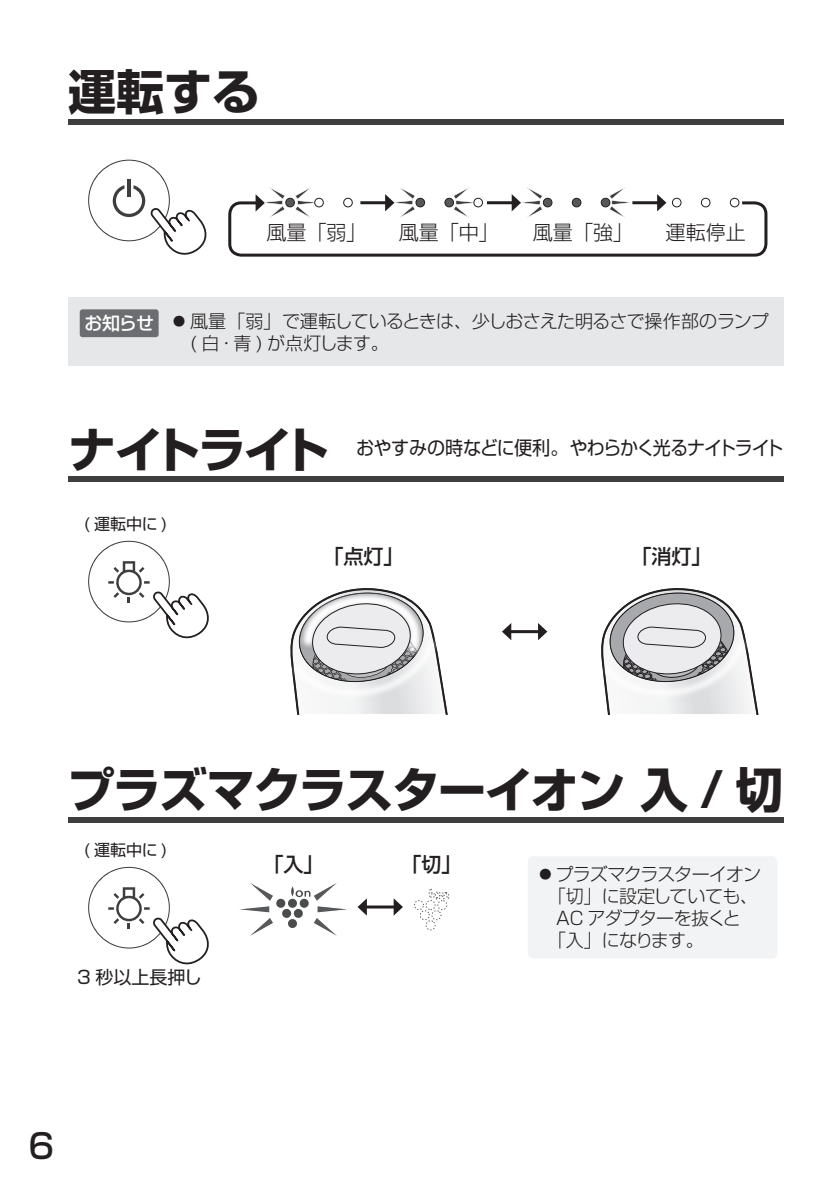
<style>
.page{position:relative;width:840px;height:1191px;background:#fff}
.page>*{position:absolute;margin:0;border:0;box-sizing:border-box;transform-origin:0 0}
.t1{font:700 48px "Shin Go Pro";letter-spacing:-.035em;color:#231f20}
.t2{font:500 34px "Shin Go Pro";color:#231f20}
.t3{font:300 20px "Shin Go Pro";color:#231f20}
.t4{font:500 20px "Shin Go Pro";color:#231f20}
.t5{font:19px "Shin Go Pro";letter-spacing:-.05em;color:#231f20;scale:.95 1}
.t6{font:300 18px/22px "Shin Go Pro";letter-spacing:-.04em;color:#231f20}
.t7{font:18px "Shin Go Pro";color:#231f20}
.t8{font:16px "Shin Go Pro";color:#231f20}
.s1{font-weight:500;color:#fff}
</style>
<div class="page">
<div style="left:68px;top:119px;width:714px;height:6px;background:#3e3e3f"></div>
<div style="left:68px;top:298px;width:714px;height:68px;background:#e6e7e9"></div>
<div style="left:80px;top:309px;width:78px;height:28px;background:#6c6d70;border-radius:3px"></div>
<div style="left:527px;top:856px;width:250px;height:102px;background:#f2f3f4;border-radius:6px"></div>
<svg style="left:88px;top:160px;width:119px;height:95px"></svg>
<div style="left:228px;top:201px;width:539px;height:56px;border:3px solid #231f20;border-radius:11px"></div>
<svg style="left:671px;top:198px;width:9px;height:9px"></svg>
<div style="left:700px;top:198px;width:9px;height:9px;background:#fff;border:1px solid #231f20;border-radius:50%"></div>
<div style="left:729px;top:198px;width:9px;height:9px;background:#fff;border:1px solid #231f20;border-radius:50%"></div>
<svg style="left:255px;top:187px;width:30px;height:31px"></svg>
<svg style="left:295px;top:187px;width:19px;height:31px"></svg>
<div style="left:285px;top:198px;width:9px;height:9px;background:#57585a;border:1px solid #231f20;border-radius:50%"></div>
<div style="left:314px;top:198px;width:9px;height:9px;background:#fff;border:1px solid #231f20;border-radius:50%"></div>
<div style="left:343px;top:198px;width:9px;height:9px;background:#fff;border:1px solid #231f20;border-radius:50%"></div>
<svg style="left:453px;top:187px;width:20px;height:31px"></svg>
<div style="left:415px;top:198px;width:9px;height:9px;background:#57585a;border:1px solid #231f20;border-radius:50%"></div>
<div style="left:444px;top:198px;width:9px;height:9px;background:#57585a;border:1px solid #231f20;border-radius:50%"></div>
<div style="left:473px;top:198px;width:9px;height:9px;background:#fff;border:1px solid #231f20;border-radius:50%"></div>
<svg style="left:608px;top:187px;width:21px;height:31px"></svg>
<div style="left:542px;top:198px;width:10px;height:9px;background:#57585a;border:1px solid #231f20;border-radius:50%"></div>
<div style="left:571px;top:198px;width:10px;height:9px;background:#57585a;border:1px solid #231f20;border-radius:50%"></div>
<div style="left:600px;top:198px;width:9px;height:9px;background:#57585a;border:1px solid #231f20;border-radius:50%"></div>
<hr style="left:360px;top:201px;width:26px;height:3px;background:#231f20">
<svg style="left:385px;top:187px;width:30px;height:31px"></svg>
<hr style="left:486px;top:201px;width:27px;height:3px;background:#231f20">
<svg style="left:511px;top:187px;width:31px;height:31px"></svg>
<hr style="left:632px;top:201px;width:26px;height:3px;background:#231f20">
<svg style="left:656px;top:194px;width:10px;height:17px"></svg>
<div style="left:68px;top:476px;width:714px;height:6px;background:#3e3e3f"></div>
<div style="left:68px;top:816px;width:714px;height:6px;background:#3e3e3f"></div>
<svg style="left:88px;top:541px;width:121px;height:98px"></svg>
<hr style="left:509px;top:630px;width:30px;height:3px;background:#231f20">
<svg style="left:502px;top:623px;width:9px;height:17px"></svg>
<svg style="left:537px;top:623px;width:10px;height:17px"></svg>
<hr style="left:365px;top:905px;width:30px;height:3px;background:#231f20">
<svg style="left:393px;top:898px;width:10px;height:17px"></svg>
<svg style="left:88px;top:867px;width:121px;height:98px"></svg>
<svg style="left:240px;top:883px;width:33px;height:53px"></svg>
<div style="left:276px;top:898px;width:9px;height:9px;background:#4b4c4d;border-radius:50%"></div>
<svg style="left:281px;top:883px;width:85px;height:53px"></svg>
<div style="left:425px;top:900px;width:10px;height:10px;border:1px dashed #57585a;border-radius:50%"></div>
<div style="left:437px;top:900px;width:10px;height:10px;border:1px dashed #57585a;border-radius:50%"></div>
<div style="left:414px;top:900px;width:9px;height:10px;border:1px dashed #57585a;border-radius:50%"></div>
<svg style="left:420px;top:910px;width:22px;height:21px"></svg>
<div style="left:428px;top:888px;width:4px;height:10px;border:1px dashed #57585a;border-radius:50%"></div>
<svg style="left:433px;top:891px;width:16px;height:8px"></svg>
<svg style="left:290px;top:588px;width:158px;height:126px"></svg>
<svg style="left:601px;top:588px;width:158px;height:126px"></svg>
<h1 class="t1" style="left:68px;top:54px;width:193px">運転する</h1>
<p class="t3" style="left:266px;top:216px;width:91px">風量｢弱｣</p>
<p class="t3" style="left:398px;top:216px;width:91px">風量｢中｣</p>
<p class="t3" style="left:532px;top:216px;width:91px">風量｢強｣</p>
<p class="t3" style="left:665px;top:216px;width:81px">運転停止</p>
<p class="t6" style="left:190px;top:308px;width:580px;text-indent:-105px"><span class="s1">お知らせ</span> ⿟風量「弱」で運転しているときは、少しおさえた明るさで操作部のランプ( 白・青 ) が点灯します。</p>
<h1 class="t1" style="left:68px;top:411px;width:263px">ナイトライト</h1>
<p class="t5" style="left:356px;top:432px;width:451px">おやすみの時などに便利。やわらかく光るナイトライト</p>
<p class="t8" style="left:84px;top:510px;width:84px">( 運転中に )</p>
<p class="t4" style="left:323px;top:540px;width:81px">「点灯」</p>
<p class="t4" style="left:631px;top:540px;width:81px">「消灯」</p>
<h1 class="t1" style="left:67px;top:751px;width:717px">プラズマクラスターイオン 入 / 切</h1>
<p class="t8" style="left:84px;top:836px;width:84px">( 運転中に )</p>
<p class="t7" style="left:77px;top:962px;width:126px">3 秒以上長押し</p>
<p class="t4" style="left:263px;top:848px;width:61px">「入」</p>
<p class="t4" style="left:401px;top:848px;width:61px">「切」</p>
<p class="t6" style="left:536px;top:860px;width:226px">⿟プラズマクラスターイオン</p>
<p class="t6" style="left:547px;top:882px;width:211px">「切」に設定していても、</p>
<p class="t6" style="left:556px;top:904px;width:186px">AC アダプターを抜くと</p>
<p class="t6" style="left:547px;top:926px;width:157px">「入」になります。</p>
<h2 class="t2" style="left:28px;top:1117px;width:27px">6</h2>
</div>
